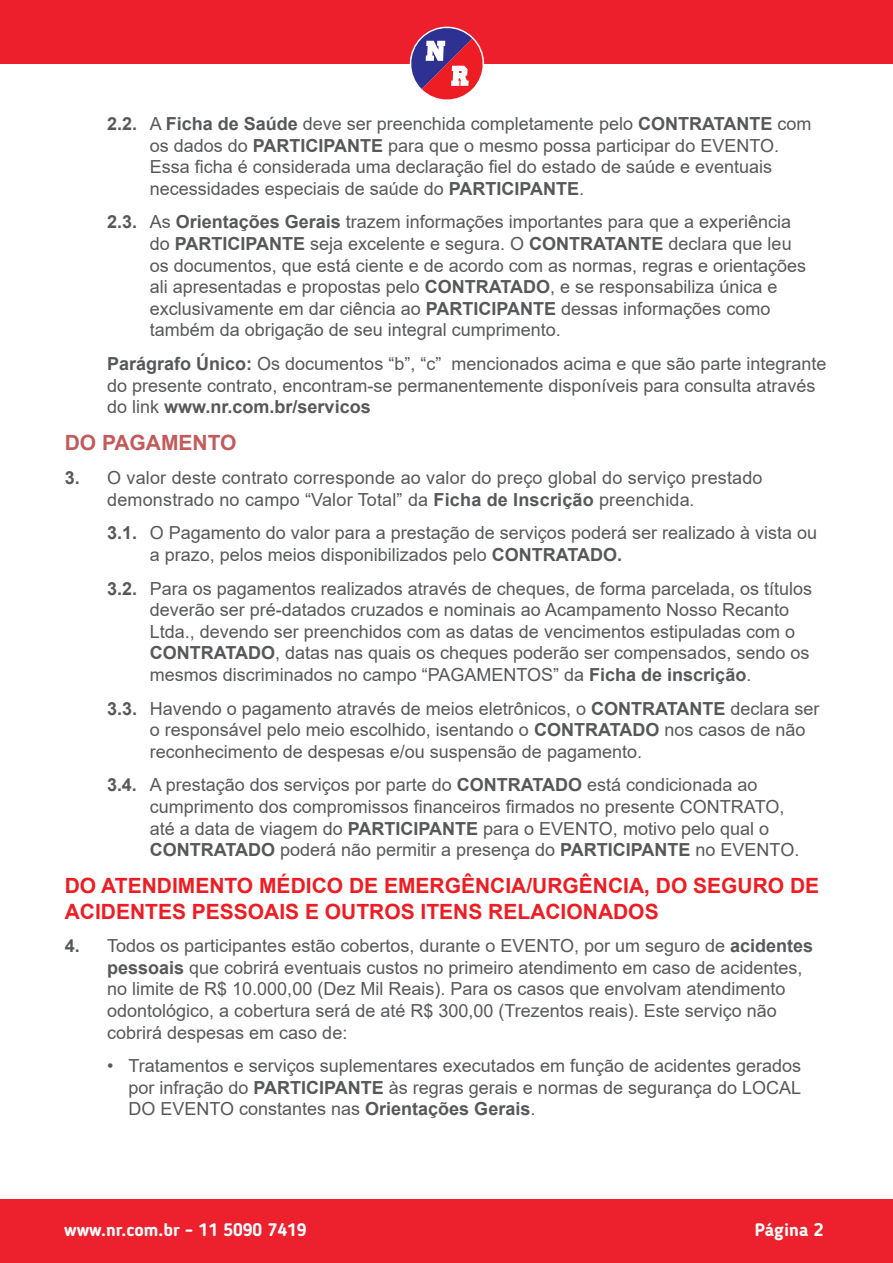
<style>
.page{position:relative;width:893px;height:1263px;background:#fff}
.page>*{position:absolute;margin:0;border:0;box-sizing:border-box;transform-origin:0 0}
.t1{font:700 21px/25.2px "Arial";color:#ee1d23}
.t2{font:700 21px "Arial";color:#c35a5c}
.t3{font:18px/21.6px "Arial";color:#57585a}
.t4{font:700 18px "Blogger Sans";color:#fff}
.s1{font-weight:700}
.s2{font-style:italic}
</style>
<div class="page">
<div style="left:0;top:1199px;width:893px;height:64px;background:#ed202d"></div>
<div style="left:0;top:0;width:893px;height:64px;background:#ee1f2d"></div>
<svg style="left:409px;top:26px;width:76px;height:74px"></svg>
<p class="t3" style="left:150px;top:113px;width:663px;text-indent:-43px"><span class="s1">2.2.</span> A <span class="s1">Ficha de Saúde</span> deve ser preenchida completamente pelo <span class="s1">CONTRATANTE</span> com os dados do <span class="s1">PARTICIPANTE</span> para que o mesmo possa participar do EVENTO.<br>Essa ficha é considerada uma declaração fiel do estado de saúde e eventuais necessidades especiais de saúde do <span class="s1">PARTICIPANTE</span>.</p>
<p class="t3" style="left:150px;top:211px;width:658px;text-indent:-43px"><span class="s1">2.3.</span> As <span class="s1">Orientações Gerais</span> trazem informações importantes para que a experiência do <span class="s1">PARTICIPANTE</span> seja excelente e segura. O <span class="s1">CONTRATANTE</span> declara que leu os documentos, que está ciente e de acordo com as normas, regras e orientações ali apresentadas e propostas pelo <span class="s1">CONTRATADO</span>, e se responsabiliza única e exclusivamente em dar ciência ao <span class="s1">PARTICIPANTE</span> dessas informações como também da obrigação de seu integral cumprimento.</p>
<p class="t3" style="left:107px;top:353px;width:721px"><span class="s1">Parágrafo Único:</span> Os documentos “b”, “c” mencionados acima e que são parte integrante do presente contrato, encontram-se permanentemente disponíveis para consulta através do link <span class="s1">www.nr.com.br/servicos</span></p>
<p class="t2" style="left:65px;top:428px;width:173px">DO PAGAMENTO</p>
<p class="t3" style="left:107px;top:467px;width:657px;text-indent:-43px"><span class="s1">3.</span> O valor deste contrato corresponde ao valor do preço global do serviço prestado demonstrado no campo “Valor Total” da <span class="s1">Ficha de Inscrição</span> preenchida<span class="s2">.</span></p>
<p class="t3" style="left:150px;top:522px;width:669px;text-indent:-43px"><span class="s1">3.1.</span> O Pagamento do valor para a prestação de serviços poderá ser realizado à vista ou a prazo, pelos meios disponibilizados pelo <span class="s1">CONTRATADO.</span></p>
<p class="t3" style="left:150px;top:577px;width:664px;text-indent:-43px"><span class="s1">3.2.</span> Para os pagamentos realizados através de cheques, de forma parcelada, os títulos deverão ser pré-datados cruzados e nominais ao Acampamento Nosso Recanto Ltda., devendo ser preenchidos com as datas de vencimentos estipuladas com o <span class="s1">CONTRATADO</span>, datas nas quais os cheques poderão ser compensados, sendo os mesmos discriminados no campo “PAGAMENTOS” da <span class="s1">Ficha de inscrição</span>.</p>
<p class="t3" style="left:150px;top:697px;width:671px;text-indent:-43px"><span class="s1">3.3.</span> Havendo o pagamento através de meios eletrônicos, o <span class="s1">CONTRATANTE</span> declara ser o responsável pelo meio escolhido, isentando o <span class="s1">CONTRATADO</span> nos casos de não reconhecimento de despesas e/ou suspensão de pagamento.</p>
<p class="t3" style="left:150px;top:774px;width:651px;text-indent:-43px"><span class="s1">3.4.</span> A prestação dos serviços por parte do <span class="s1">CONTRATADO</span> está condicionada ao cumprimento dos compromissos financeiros firmados no presente CONTRATO, até a data de viagem do <span class="s1">PARTICIPANTE</span> para o EVENTO, motivo pelo qual o <span class="s1">CONTRATADO</span> poderá não permitir a presença do <span class="s1">PARTICIPANTE</span> no EVENTO.</p>
<p class="t1" style="left:65px;top:873px;width:756px">DO ATENDIMENTO MÉDICO DE EMERGÊNCIA/URGÊNCIA, DO SEGURO DE<br>ACIDENTES PESSOAIS E OUTROS ITENS RELACIONADOS</p>
<p class="t3" style="left:107px;top:935px;width:708px;text-indent:-43px"><span class="s1">4.</span> Todos os participantes estão cobertos, durante o EVENTO, por um seguro de <span class="s1">acidentes pessoais</span> que cobrirá eventuais custos no primeiro atendimento em caso de acidentes, no limite de R$ 10.000,00 (Dez Mil Reais). Para os casos que envolvam atendimento odontológico, a cobertura será de até R$ 300,00 (Trezentos reais). Este serviço não cobrirá despesas em caso de:</p>
<p class="t3" style="left:128px;top:1055px;width:674px;text-align:justify;text-indent:-21px">• Tratamentos e serviços suplementares executados em função de acidentes gerados por infração do <span class="s1">PARTICIPANTE</span> às regras gerais e normas de segurança do LOCAL DO EVENTO constantes nas <span class="s1">Orientações Gerais</span>.</p>
<p class="t4" style="left:64px;top:1219px;width:244px">www.nr.com.br - 11 5090 7419</p>
<p class="t4" style="left:755px;top:1219px;width:70px">Página 2</p>
</div>
